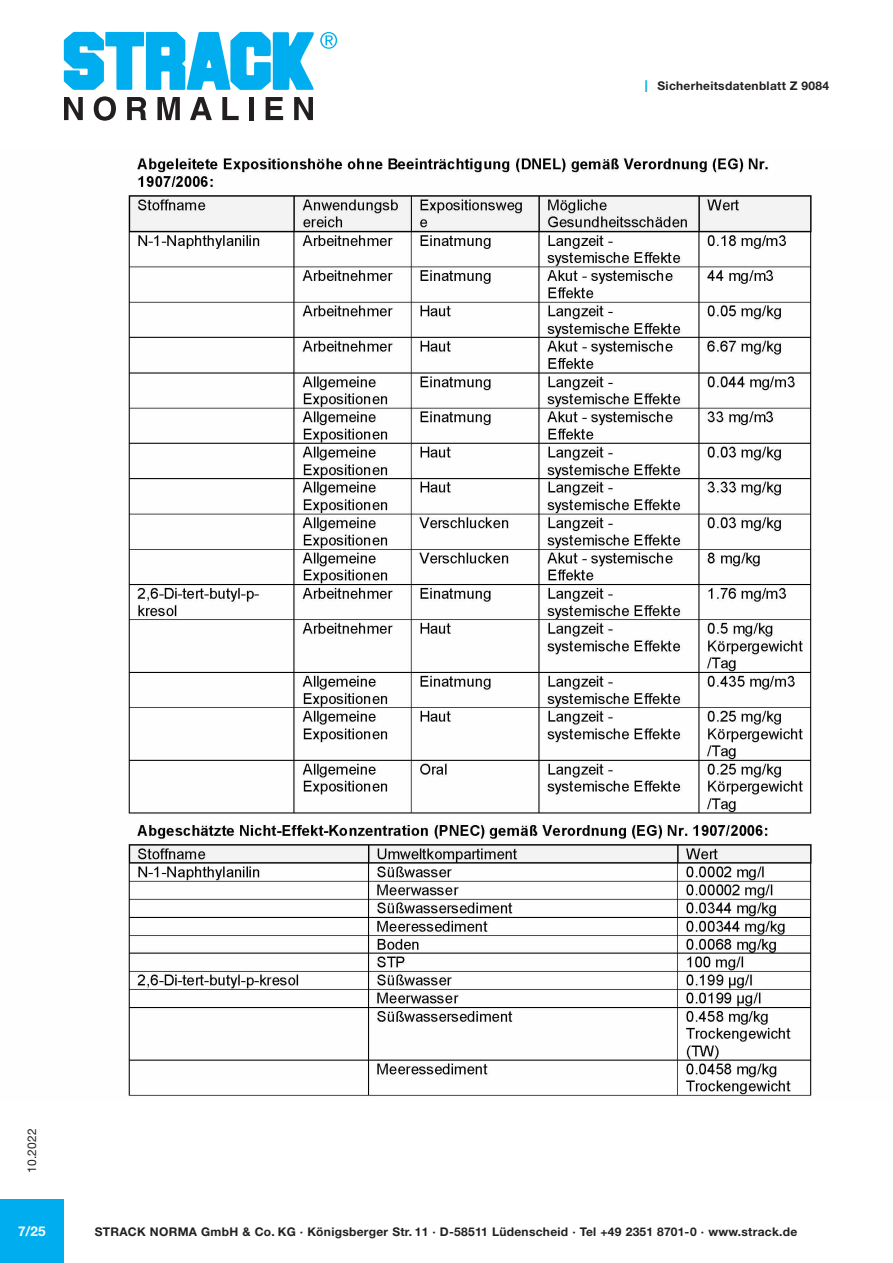
<style>
.page{position:relative;width:893px;height:1263px;background:#fff}
.page>*{position:absolute;margin:0;border:0;box-sizing:border-box;transform-origin:0 0}
.t1{font:700 13.5px "Helvetica Neue LT Std";color:#fff}
.t2{font:700 12px "Helvetica Neue LT Std";letter-spacing:.025em;color:#231f20}
.t3{font:12px "Helvetica Neue LT Std";letter-spacing:.03em;color:#231f20}
.s1{font-weight:400;font-size:16.5px;color:#00aeef}
</style>
<div class="page">
<svg style="left:64px;top:97px;width:19px;height:23px"></svg>
<svg style="left:94px;top:96px;width:22px;height:25px"></svg>
<svg style="left:127px;top:97px;width:19px;height:23px"></svg>
<svg style="left:157px;top:97px;width:23px;height:23px"></svg>
<svg style="left:190px;top:97px;width:22px;height:23px"></svg>
<svg style="left:222px;top:97px;width:17px;height:23px"></svg>
<div style="left:249px;top:97px;width:5px;height:23px;background:#231f20"></div>
<svg style="left:266px;top:97px;width:17px;height:23px"></svg>
<svg style="left:294px;top:97px;width:19px;height:23px"></svg>
<svg style="left:64px;top:32px;width:273px;height:58px"></svg>
<div style="left:0;top:1199px;width:64px;height:64px;background:#00aeef"></div>
<img style="left:128px;top:157px;width:684px;height:939px">
<p class="t3" style="left:25px;top:1173px;width:47px;rotate:-90deg">10.2022</p>
<p class="t2" style="left:644px;top:78px;width:186px"><span class="s1">I</span> Sicherheitsdatenblatt Z 9084</p>
<p class="t1" style="left:18px;top:1222px;width:29px">7/25</p>
<p class="t2" style="left:95px;top:1224px;width:704px">STRACK NORMA GmbH &amp; Co. KG · Königsberger Str. 11 · D-58511 Lüdenscheid · Tel +49 2351 8701-0 · www.strack.de</p>
</div>
